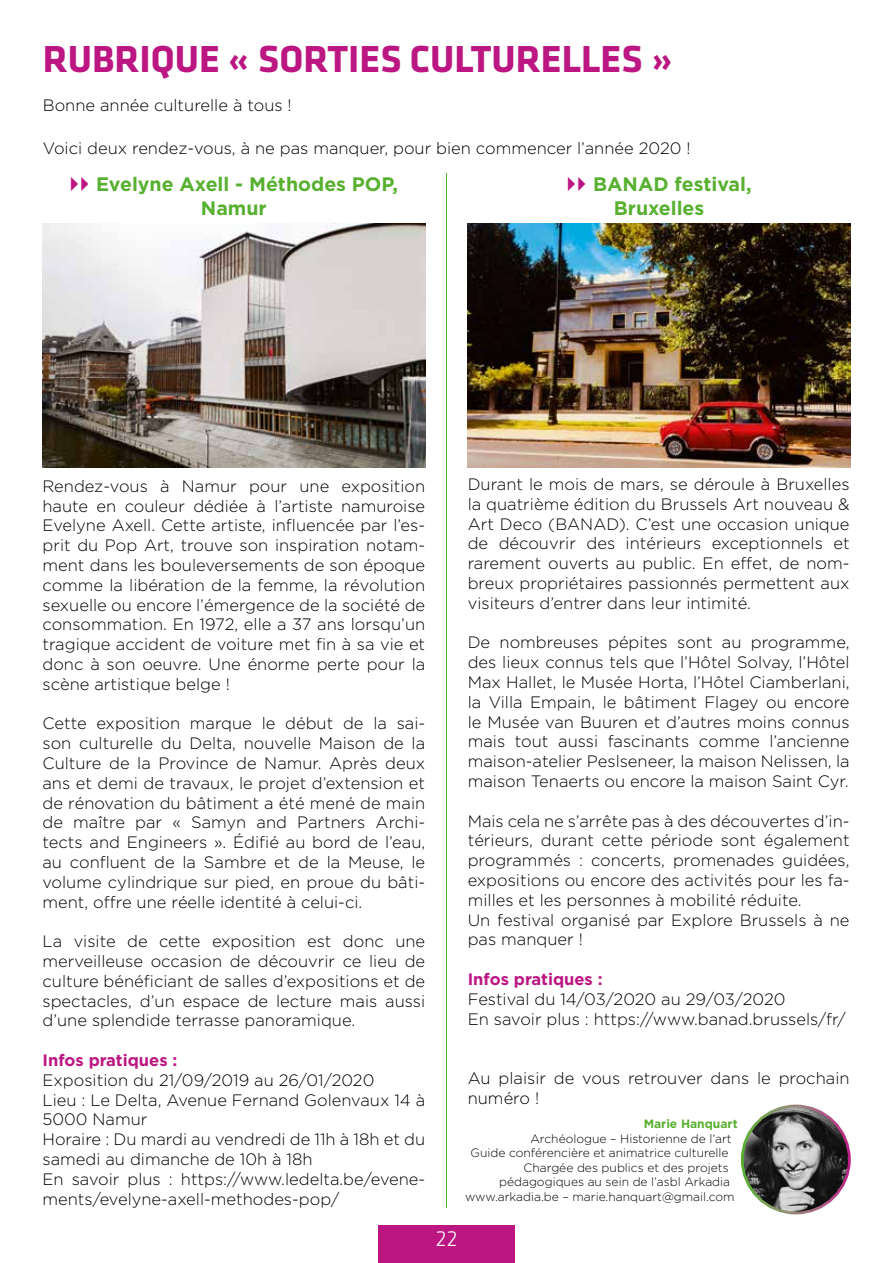
<style>
.page{position:relative;width:893px;height:1263px;background:#fff}
.page>*{position:absolute;margin:0;border:0;box-sizing:border-box;transform-origin:0 0}
.t1{font:700 39px "Klavika";color:#bb1681}
.t2{font:300 22.5px "Klavika";color:#fff}
.t3{font:700 19.5px/23.4px "Gotham";color:#58b030}
.t4{font:300 16.5px/19.8px "Gotham";color:#000;text-align:justify}
.t5{font:700 16.5px "Gotham";color:#bb1681}
.t6{font:300 12px "Gotham";color:#000}
.t7{font:700 12px "Gotham";color:#58b030}
</style>
<div class="page">
<div style="left:378px;top:1225px;width:136px;height:38px;background:#bb1681"></div>
<hr style="left:446px;top:173px;width:1px;height:1035px;background:#58b030">
<img style="left:43px;top:224px;width:382px;height:244px">
<img style="left:468px;top:224px;width:382px;height:244px">
<img style="left:742px;top:1106px;width:107px;height:107px;border-radius:54px">
<div style="left:741px;top:1104px;width:110px;height:110px;border:3px solid #fff;border-radius:50%"></div>
<h1 class="t1" style="left:43px;top:38px;width:631px">RUBRIQUE « SORTIES CULTURELLES »</h1>
<p class="t4" style="left:43px;top:95px;width:250px">Bonne année culturelle à tous !</p>
<p class="t4" style="left:43px;top:138px;width:649px">Voici deux rendez-vous, à ne pas manquer, pour bien commencer l’année 2020 !</p>
<p class="t3" style="left:201px;top:172px;width:199px;text-indent:-105px">Evelyne Axell - Méthodes POP,<br>Namur</p>
<p class="t3" style="left:614px;top:172px;width:139px;text-indent:-21px">BANAD festival,<br>Bruxelles</p>
<p class="t4" style="left:43px;top:476px;width:384px">Rendez-vous à Namur pour une exposition haute en couleur dédiée à l’artiste namuroise Evelyne Axell. Cette artiste, influencée par l’es&shy;prit du Pop Art, trouve son inspiration notam&shy;ment dans les bouleversements de son époque comme la libération de la femme, la révolution sexuelle ou encore l’émergence de la société de consommation. En 1972, elle a 37 ans lorsqu’un tragique accident de voiture met fin à sa vie et donc à son oeuvre. Une énorme perte pour la scène artistique belge !</p>
<p class="t4" style="left:43px;top:713px;width:384px">Cette exposition marque le début de la sai&shy;son culturelle du Delta, nouvelle Maison de la Culture de la Province de Namur. Après deux ans et demi de travaux, le projet d’extension et de rénovation du bâtiment a été mené de main de maître par « Samyn and Partners Archi&shy;tects and Engineers ». Édifié au bord de l’eau, au confluent de la Sambre et de la Meuse, le volume cylindrique sur pied, en proue du bâti&shy;ment, offre une réelle identité à celui-ci.</p>
<p class="t4" style="left:43px;top:931px;width:384px">La visite de cette exposition est donc une merveilleuse occasion de découvrir ce lieu de culture bénéficiant de salles d’expositions et de spectacles, d’un espace de lecture mais aussi d’une splendide terrasse panoramique.</p>
<p class="t5" style="left:43px;top:1051px;width:136px">Infos pratiques :</p>
<p class="t4" style="left:43px;top:1070px;width:384px;text-align:left">Exposition du 21/09/2019 au 26/01/2020<br>Lieu : Le Delta, Avenue Fernand Golenvaux 14 à 5000 Namur<br>Horaire : Du mardi au vendredi de 11h à 18h et du samedi au dimanche de 10h à 18h<br>En savoir plus : https://www.ledelta.be/evene&shy;ments/evelyne-axell-methodes-pop/</p>
<p class="t4" style="left:468px;top:474px;width:383px">Durant le mois de mars, se déroule à Bruxelles la quatrième édition du Brussels Art nouveau &amp; Art Deco (BANAD). C’est une occasion unique de découvrir des intérieurs exceptionnels et rarement ouverts au public. En effet, de nom&shy;breux propriétaires passionnés permettent aux visiteurs d’entrer dans leur intimité.</p>
<p class="t4" style="left:468px;top:632px;width:383px">De nombreuses pépites sont au programme, des lieux connus tels que l’Hôtel Solvay, l’Hôtel Max Hallet, le Musée Horta, l’Hôtel Ciamberlani, la Villa Empain, le bâtiment Flagey ou encore le Musée van Buuren et d’autres moins connus mais tout aussi fascinants comme l’ancienne maison-atelier Peslseneer, la maison Nelissen, la maison Tenaerts ou encore la maison Saint Cyr.</p>
<p class="t4" style="left:468px;top:811px;width:383px;text-align:left">Mais cela ne s’arrête pas à des découvertes d’in&shy;térieurs, durant cette période sont également programmés : concerts, promenades guidées, expositions ou encore des activités pour les fa&shy;milles et les personnes à mobilité réduite.<br>Un festival organisé par Explore Brussels à ne pas manquer !</p>
<p class="t5" style="left:468px;top:970px;width:136px">Infos pratiques :</p>
<p class="t4" style="left:468px;top:989px;width:379px">Festival du 14/03/2020 au 29/03/2020<br>En savoir plus : https://www.banad.brussels/fr/</p>
<p class="t4" style="left:468px;top:1068px;width:383px">Au plaisir de vous retrouver dans le prochain numéro !</p>
<p class="t7" style="left:644px;top:1117px;width:95px">Marie Hanquart</p>
<p class="t6" style="left:530px;top:1132px;width:203px">Archéologue – Historienne de l’art</p>
<p class="t6" style="left:470px;top:1146px;width:260px">Guide conférencière et animatrice culturelle</p>
<p class="t6" style="left:524px;top:1161px;width:207px">Chargée des publics et des projets</p>
<p class="t6" style="left:499px;top:1175px;width:233px">pédagogiques au sein de l’asbl Arkadia</p>
<p class="t6" style="left:465px;top:1190px;width:271px">www.arkadia.be – marie.hanquart@gmail.com</p>
<h2 class="t2" style="left:436px;top:1226px;width:23px">22</h2>
</div>
